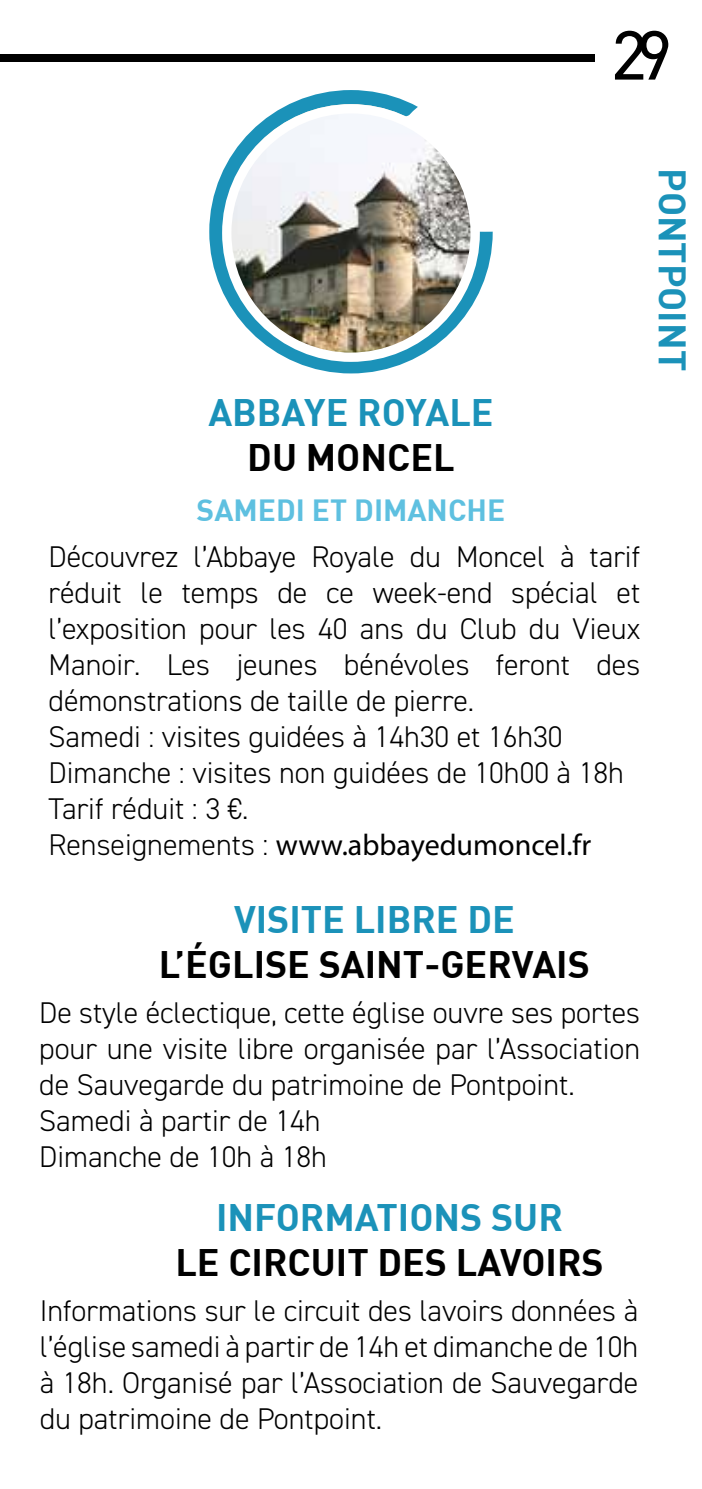
<style>
.page{position:relative;width:702px;height:1489px;background:#fff}
.page>*{position:absolute;margin:0;border:0;box-sizing:border-box;transform-origin:0 0}
.t1{font:70px "DIN2014";color:#000}
.t2{font:700 37.5px "DIN";color:#1b92b9}
.t3{font:700 37.5px "DIN";color:#000}
.t4{font:300 30px/36px "DIN2014";color:#000}
.t5{font:30px "Myriad Pro";color:#000}
.t6{font:700 30px "DIN";color:#5ec0e0}
.s1{font-family:"DIN2014";font-weight:300}
</style>
<div class="page">
<div style="left:0;top:54px;width:595px;height:7px;background:#000"></div>
<svg style="left:209px;top:90px;width:283px;height:283px;background:#42a4c5"></svg>
<div style="left:351px;top:104px;width:267px;height:128px;background:#fff;border-radius:50%"></div>
<div style="left:395px;top:85px;width:179px;height:128px;background:#fff;border-radius:50%"></div>
<img style="left:227px;top:109px;width:248px;height:248px;border-radius:124px">
<div style="left:222px;top:104px;width:258px;height:258px;border:9px solid #fff;border-radius:50%"></div>
<h1 class="t1" style="left:612px;top:12px;width:61px">29</h1>
<p class="t2" style="left:208px;top:388px;width:287px">ABBAYE ROYALE</p>
<p class="t3" style="left:247px;top:433px;width:209px">DU MONCEL</p>
<p class="t6" style="left:197px;top:490px;width:310px">SAMEDI ET DIMANCHE</p>
<p class="t4" style="left:49px;top:539px;width:593px">Découvrez l’Abbaye Royale du Moncel à tarif réduit le temps de ce week-end spécial et l’exposition pour les 40 ans du Club du Vieux Manoir. Les jeunes bénévoles feront des démonstrations de taille de pierre.<br>Samedi : visites guidées à 14h30 et 16h30<br>Dimanche : visites non guidées de 10h00 à 18h Tarif réduit : 3 €.</p>
<p class="t5" style="left:49px;top:826px;width:544px"><span class="s1">Renseignements :</span> www.abbayedumoncel.fr</p>
<p class="t2" style="left:234px;top:894px;width:282px">VISITE LIBRE DE</p>
<p class="t3" style="left:159px;top:939px;width:432px">L’ÉGLISE SAINT-GERVAIS</p>
<p class="t4" style="left:39px;top:994px;width:602px">De style éclectique, cette église ouvre ses portes pour une visite libre organisée par l’Association de Sauvegarde du patrimoine de Pontpoint.<br>Samedi à partir de 14h<br>Dimanche de 10h à 18h</p>
<p class="t2" style="left:216px;top:1192px;width:348px">INFORMATIONS SUR</p>
<p class="t3" style="left:175px;top:1237px;width:430px">LE CIRCUIT DES LAVOIRS</p>
<p class="t4" style="left:40px;top:1292px;width:600px;text-align:justify">Informations sur le circuit des lavoirs données à l’église samedi à partir de 14h et dimanche de 10h à 18h. Organisé par l’Association de Sauvegarde du patrimoine de Pontpoint.</p>
<p class="t2" style="left:697px;top:168px;width:204px;rotate:90deg">PONTPOINT</p>
</div>
